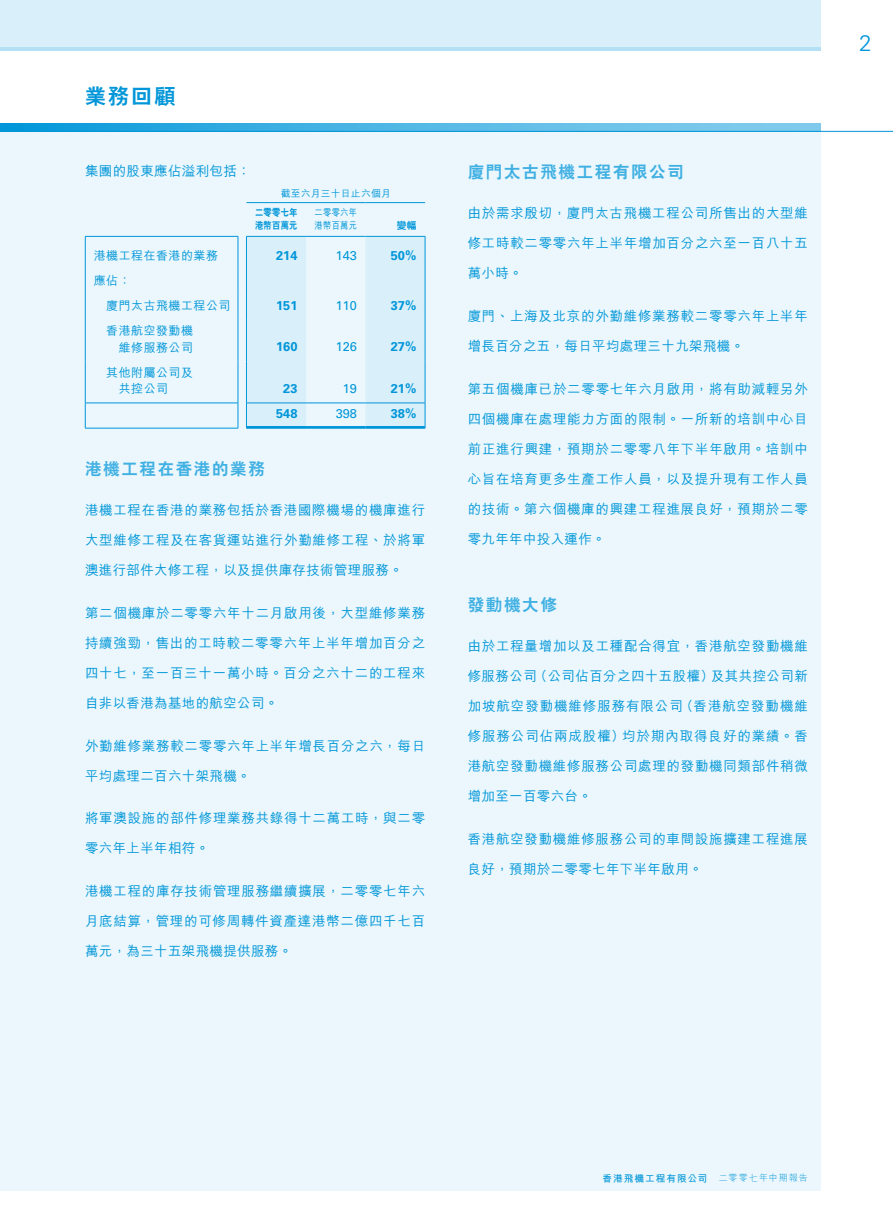
<style>
.page{position:relative;width:893px;height:1212px;background:#fff}
.page>*{position:absolute;margin:0;border:0;box-sizing:border-box;transform-origin:0 0}
.t1{font:800 21px "C Hei 2 HK";color:#0096d9}
.t2{font:800 16.5px "C Hei 2 HK";letter-spacing:.1em;color:#40b0e3}
.t3{font:500 13.5px "M Hei HK";letter-spacing:.055em;color:#0096d9}
.t4{font:500 13.5px "M Hei HK";letter-spacing:.025em;color:#0096d9}
.t5{font:500 13.5px "M Hei HK";letter-spacing:.03em;color:#0096d9}
.t6{font:700 12.75px "Univers";color:#0096d9}
.t7{font:12.75px "Univers";color:#0096d9}
.t8{font:500 12px/16.5px "M Hei HK";letter-spacing:.04em;color:#0096d9}
.t9{font:700 9.75px "M Hei HK";letter-spacing:.09em;color:#0096d9}
.t10{font:500 9.75px "M Hei HK";letter-spacing:.03em;color:#0096d9}
.t11{font:800 9.75px/12.6px "C Hei 2 HK";letter-spacing:.03em;color:#0096d9;scale:.85 1}
.t12{font:500 9.75px/12.6px "M Hei HK";letter-spacing:.03em;color:#0096d9;scale:.85 1}
.t13{font:800 9.75px "C Hei 2 HK";letter-spacing:.03em;color:#0096d9}
.s1{font-weight:300;font-size:9px}
</style>
<div class="page">
<svg style="left:1px;top:123px;width:820px;height:8px;background:#4bb4e4"></svg>
<div style="left:0;top:0;width:821px;height:50px;background:#d9eff9"></div>
<div style="left:0;top:132px;width:821px;height:1059px;background:#ebf7fc"></div>
<hr style="left:0;top:131px;width:893px;height:1px;background:#0096d9">
<hr style="left:0;top:47px;width:821px;height:3px;background:#b3e0f4">
<hr style="left:85px;top:236px;width:153px;height:1px;background:#0096d9">
<hr style="left:85px;top:237px;width:1px;height:33px;background:#0096d9">
<hr style="left:238px;top:237px;width:1px;height:33px;background:#0096d9">
<svg style="left:85px;top:270px;width:1px;height:50px"></svg>
<svg style="left:238px;top:270px;width:1px;height:50px"></svg>
<hr style="left:85px;top:320px;width:1px;height:41px;background:#0096d9">
<hr style="left:238px;top:320px;width:1px;height:41px;background:#0096d9">
<hr style="left:85px;top:361px;width:1px;height:42px;background:#0096d9">
<hr style="left:238px;top:361px;width:1px;height:42px;background:#0096d9">
<svg style="left:85px;top:404px;width:1px;height:24px"></svg>
<svg style="left:238px;top:403px;width:1px;height:25px"></svg>
<hr style="left:85px;top:428px;width:153px;height:1px;background:#0096d9">
<hr style="left:85px;top:403px;width:153px;height:1px;background:#0096d9">
<svg style="left:246px;top:236px;width:180px;height:192px"></svg>
<hr style="left:246px;top:403px;width:60px;height:1px;background:#0096d9">
<hr style="left:306px;top:403px;width:60px;height:1px;background:#0096d9">
<hr style="left:366px;top:403px;width:59px;height:1px;background:#0096d9">
<hr style="left:246px;top:428px;width:60px;height:1px;background:#0096d9">
<hr style="left:306px;top:428px;width:60px;height:1px;background:#0096d9">
<hr style="left:366px;top:428px;width:59px;height:1px;background:#0096d9">
<hr style="left:246px;top:202px;width:60px;height:1px;background:#0096d9">
<hr style="left:306px;top:202px;width:60px;height:1px;background:#0096d9">
<hr style="left:366px;top:202px;width:59px;height:1px;background:#0096d9">
<hr style="left:247px;top:426px;width:59px;height:2px;background:#0096d9">
<hr style="left:306px;top:426px;width:60px;height:2px;background:#0096d9">
<hr style="left:366px;top:426px;width:59px;height:2px;background:#0096d9">
<h1 class="t1" style="left:85px;top:83px;width:92px">業務回顧</h1>
<p class="t4" style="left:85px;top:161px;width:167px">集團的股東應佔溢利包括：</p>
<p class="t10" style="left:281px;top:187px;width:112px">截至六月三十日止六個月</p>
<p class="t11" style="left:255px;top:206px;width:51px">二零零七年港幣百萬元</p>
<p class="t12" style="left:315px;top:206px;width:51px">二零零六年港幣百萬元</p>
<p class="t13" style="left:397px;top:219px;width:21px">變幅</p>
<p class="t8" style="left:94px;top:246px;width:126px">港機工程在香港的業務</p>
<p class="t6" style="left:276px;top:248px;width:23px">214</p>
<p class="t7" style="left:336px;top:248px;width:23px">143</p>
<p class="t6" style="left:391px;top:248px;width:27px">50%</p>
<p class="t8" style="left:106px;top:267px;width:126px;line-height:25px;text-indent:-12px">應佔：<br>廈門太古飛機工程公司</p>
<p class="t6" style="left:276px;top:298px;width:23px">151</p>
<p class="t7" style="left:336px;top:298px;width:23px">110</p>
<p class="t6" style="left:391px;top:298px;width:27px">37%</p>
<p class="t8" style="left:106px;top:321px;width:88px;text-align:right">香港航空發動機維修服務公司</p>
<p class="t8" style="left:119px;top:363px;width:76px;text-indent:-12px">其他附屬公司及共控公司</p>
<p class="t6" style="left:276px;top:339px;width:23px">160</p>
<p class="t7" style="left:336px;top:339px;width:23px">126</p>
<p class="t6" style="left:391px;top:339px;width:27px">27%</p>
<p class="t6" style="left:283px;top:381px;width:16px">23</p>
<p class="t7" style="left:343px;top:381px;width:16px">19</p>
<p class="t6" style="left:391px;top:381px;width:27px">21%</p>
<p class="t6" style="left:276px;top:406px;width:23px">548</p>
<p class="t7" style="left:336px;top:406px;width:23px">398</p>
<p class="t6" style="left:391px;top:406px;width:27px">38%</p>
<p class="t2" style="left:85px;top:458px;width:181px">港機工程在香港的業務</p>
<p class="t3" style="left:85px;top:500px;width:342px">港機工程在香港的業務包括於香港國際機場的機庫進行</p>
<p class="t3" style="left:85px;top:530px;width:342px">大型維修工程及在客貨運站進行外勤維修工程、於將軍</p>
<p class="t4" style="left:85px;top:560px;width:319px">澳進行部件大修工程，以及提供庫存技術管理服務。</p>
<p class="t3" style="left:85px;top:603px;width:342px">第二個機庫於二零零六年十二月啟用後，大型維修業務</p>
<p class="t3" style="left:85px;top:633px;width:342px">持續強勁，售出的工時較二零零六年上半年增加百分之</p>
<p class="t3" style="left:85px;top:663px;width:342px">四十七，至一百三十一萬小時。百分之六十二的工程來</p>
<p class="t4" style="left:85px;top:693px;width:195px">自非以香港為基地的航空公司。</p>
<p class="t3" style="left:85px;top:736px;width:342px">外勤維修業務較二零零六年上半年增長百分之六，每日</p>
<p class="t4" style="left:85px;top:766px;width:167px">平均處理二百六十架飛機。</p>
<p class="t3" style="left:85px;top:808px;width:342px">將軍澳設施的部件修理業務共錄得十二萬工時，與二零</p>
<p class="t4" style="left:85px;top:838px;width:126px">零六年上半年相符。</p>
<p class="t3" style="left:85px;top:881px;width:342px">港機工程的庫存技術管理服務繼續擴展，二零零七年六</p>
<p class="t3" style="left:85px;top:911px;width:342px">月底結算，管理的可修周轉件資產達港幣二億四千七百</p>
<p class="t4" style="left:85px;top:941px;width:209px">萬元，為三十五架飛機提供服務。</p>
<p class="t2" style="left:468px;top:161px;width:218px">廈門太古飛機工程有限公司</p>
<p class="t3" style="left:468px;top:204px;width:342px">由於需求殷切，廈門太古飛機工程公司所售出的大型維</p>
<p class="t3" style="left:468px;top:234px;width:342px">修工時較二零零六年上半年增加百分之六至一百八十五</p>
<p class="t3" style="left:468px;top:264px;width:57px">萬小時。</p>
<p class="t3" style="left:468px;top:306px;width:342px">廈門、上海及北京的外勤維修業務較二零零六年上半年</p>
<p class="t4" style="left:468px;top:336px;width:278px">增長百分之五，每日平均處理三十九架飛機。</p>
<p class="t3" style="left:468px;top:379px;width:342px">第五個機庫已於二零零七年六月啟用，將有助減輕另外</p>
<p class="t3" style="left:468px;top:409px;width:342px">四個機庫在處理能力方面的限制。一所新的培訓中心目</p>
<p class="t3" style="left:468px;top:439px;width:342px">前正進行興建，預期於二零零八年下半年啟用。培訓中</p>
<p class="t3" style="left:468px;top:469px;width:342px">心旨在培育更多生產工作人員，以及提升現有工作人員</p>
<p class="t3" style="left:468px;top:499px;width:342px">的技術。第六個機庫的興建工程進展良好，預期於二零</p>
<p class="t4" style="left:468px;top:529px;width:140px">零九年年中投入運作。</p>
<p class="t2" style="left:468px;top:593px;width:91px">發動機大修</p>
<p class="t3" style="left:468px;top:636px;width:342px">由於工程量增加以及工種配合得宜，香港航空發動機維</p>
<p class="t5" style="left:468px;top:666px;width:342px">修服務公司（公司佔百分之四十五股權）及其共控公司新</p>
<p class="t3" style="left:468px;top:696px;width:342px">加坡航空發動機維修服務有限公司（香港航空發動機維</p>
<p class="t3" style="left:468px;top:726px;width:342px">修服務公司佔兩成股權）均於期內取得良好的業績。香</p>
<p class="t3" style="left:468px;top:756px;width:342px">港航空發動機維修服務公司處理的發動機同類部件稍微</p>
<p class="t4" style="left:468px;top:786px;width:126px">增加至一百零六台。</p>
<p class="t3" style="left:468px;top:829px;width:342px">香港航空發動機維修服務公司的車間設施擴建工程進展</p>
<p class="t4" style="left:468px;top:859px;width:236px">良好，預期於二零零七年下半年啟用。</p>
<p class="t9" style="left:602px;top:1171px;width:207px">香港飛機工程有限公司 <span class="s1">二零零七年中期報告</span></p>
</div>
